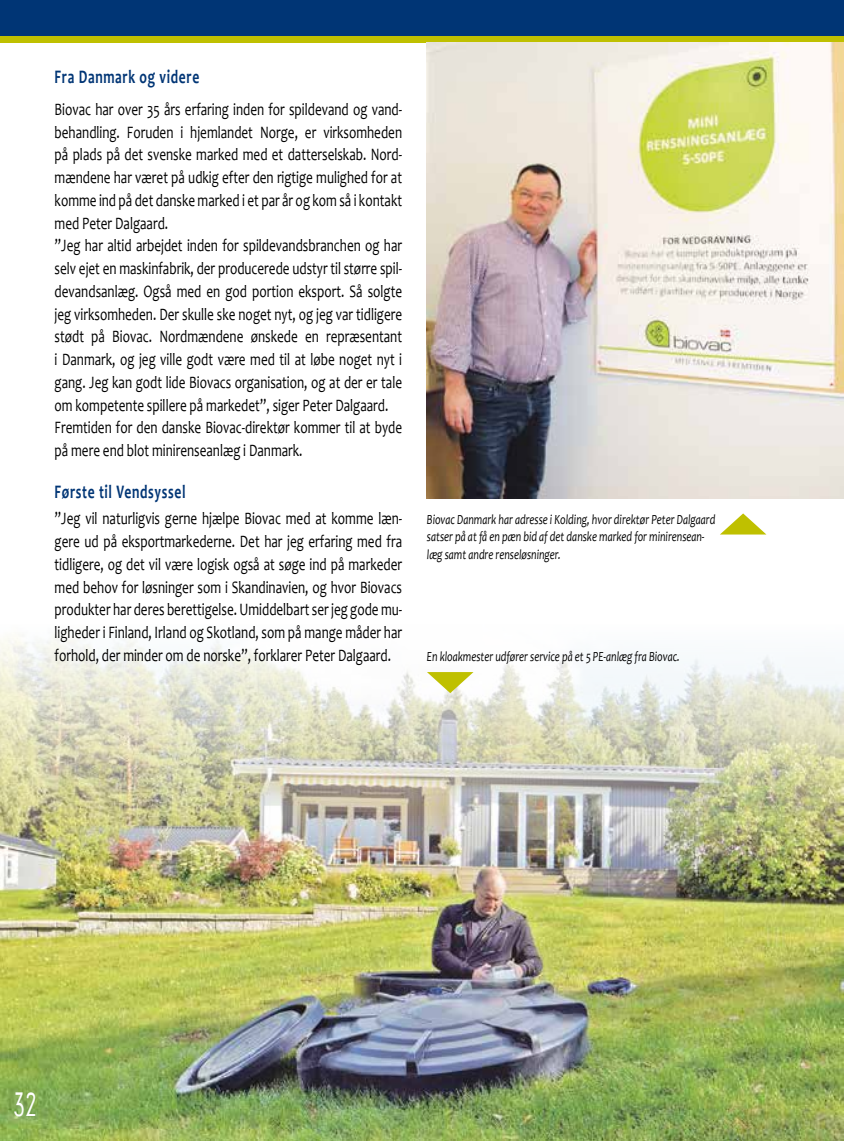
<style>
.page{position:relative;width:844px;height:1141px;background:#fff}
.page>*{position:absolute;margin:0;border:0;box-sizing:border-box;transform-origin:0 0}
.t1{font:800 31.5px "advent";color:#fff;scale:.75 1}
.t2{font:700 19.25px "Candara";letter-spacing:.05em;color:#003575;scale:.7 1}
.t3{font:17.5px/22.8px "Candara";color:#000;scale:.75 1}
.t4{font:italic 14px/17.5px "Candara";color:#000;scale:.75 1}
</style>
<div class="page">
<div style="left:0;top:0;width:843px;height:40px;background:#003575"></div>
<div style="left:0;top:37px;width:843px;height:6px;background:#bfc000"></div>
<img style="left:0;top:637px;width:843px;height:504px">
<img style="left:427px;top:43px;width:416px;height:456px">
<svg style="left:720px;top:513px;width:46px;height:22px"></svg>
<svg style="left:427px;top:672px;width:46px;height:21px"></svg>
<p class="t2" style="left:55px;top:65px;width:208px">Fra Danmark og videre</p>
<p class="t3" style="left:55px;top:98px;width:465px">Biovac har over 35 års erfaring inden for spildevand og vand&shy;behandling. Foruden i hjemlandet Norge, er virksomheden på plads på det svenske marked med et datterselskab. Nord&shy;mændene har været på udkig efter den rigtige mulighed for at komme ind på det danske marked i et par år og kom så i kontakt med Peter Dalgaard.<br>”Jeg har altid arbejdet inden for spildevandsbranchen og har selv ejet en maskinfabrik, der producerede udstyr til større spil&shy;devandsanlæg. Også med en god portion eksport. Så solgte jeg virksomheden. Der skulle ske noget nyt, og jeg var tidligere stødt på Biovac. Nordmændene ønskede en repræsentant i Danmark, og jeg ville godt være med til at løbe noget nyt i gang. Jeg kan godt lide Biovacs organisation, og at der er tale om kompetente spillere på markedet”, siger Peter Dalgaard.<br>Fremtiden for den danske Biovac-direktør kommer til at byde på mere end blot minirenseanlæg i Danmark.</p>
<p class="t2" style="left:55px;top:480px;width:188px">Første til Vendsyssel</p>
<p class="t3" style="left:55px;top:507px;width:465px;text-align:justify">”Jeg vil naturligvis gerne hjælpe Biovac med at komme læn&shy;gere ud på eksportmarkederne. Det har jeg erfaring med fra tidligere, og det vil være logisk også at søge ind på markeder med behov for løsninger som i Skandinavien, og hvor Biovacs produkter har deres berettigelse. Umiddelbart ser jeg gode mu&shy;ligheder i Finland, Irland og Skotland, som på mange måder har forhold, der minder om de norske”, forklarer Peter Dalgaard.</p>
<p class="t4" style="left:427px;top:510px;width:386px">Biovac Danmark har adresse i Kolding, hvor direktør Peter Dalgaard satser på at få en pæn bid af det danske marked for minirensean&shy;læg samt andre renseløsninger.</p>
<p class="t4" style="left:427px;top:647px;width:338px">En kloakmester udfører service på et 5 PE-anlæg fra Biovac.</p>
<h1 class="t1" style="left:14px;top:1082px;width:31px">32</h1>
</div>
